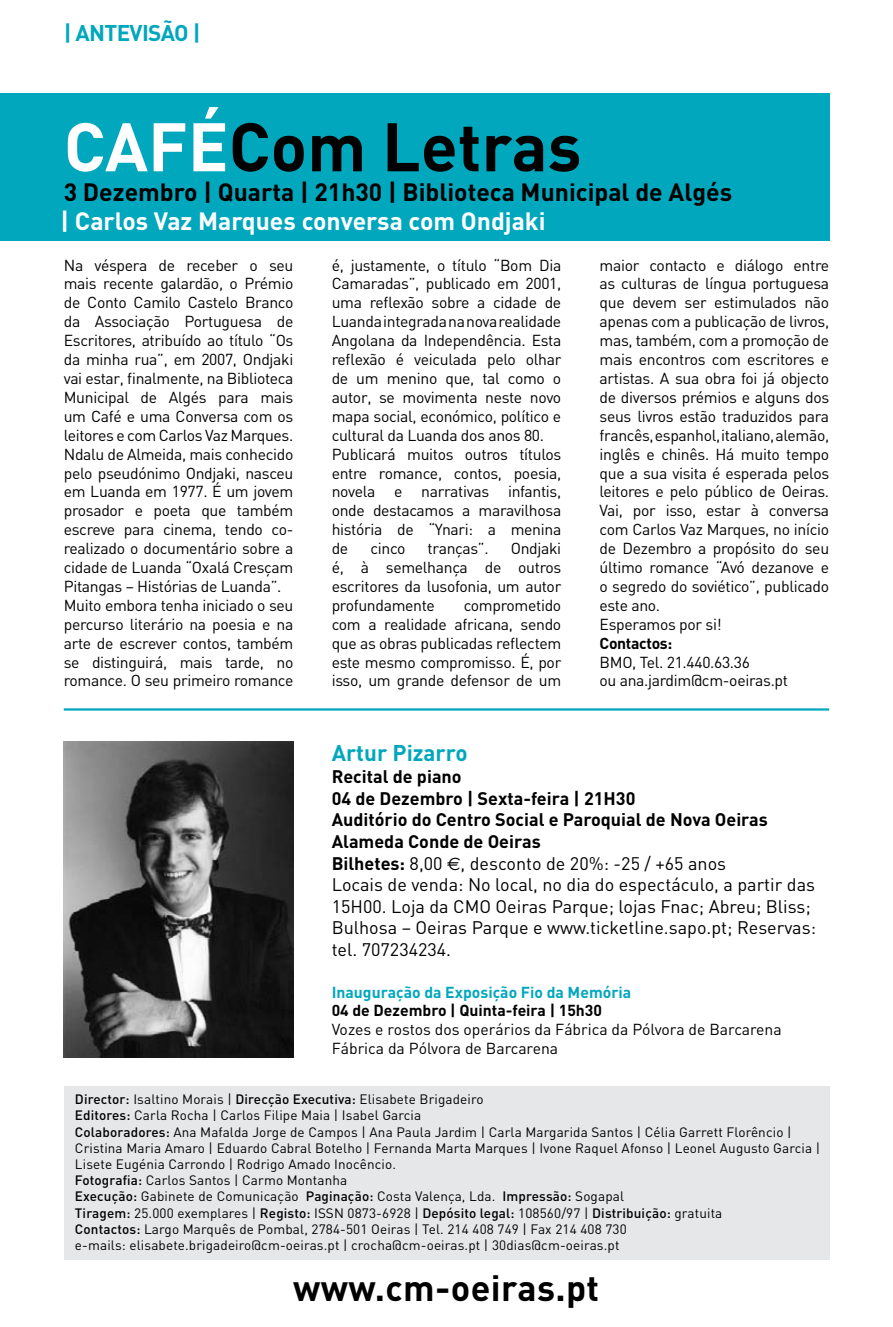
<style>
.page{position:relative;width:893px;height:1327px;background:#fff}
.page>*{position:absolute;margin:0;border:0;box-sizing:border-box;transform-origin:0 0}
.t1{font:700 67.5px "DIN";color:#000}
.t2{font:700 36px "DIN";letter-spacing:.01em;color:#000}
.t3{font:700 24.75px "DIN";color:#000}
.t4{font:700 24.75px "DIN";color:#fff}
.t5{font:700 22.5px "DIN";letter-spacing:-.015em;color:#00a7bd}
.t6{font:18px/21.6px "DIN";color:#000}
.t7{font:15.75px/18.9px "DIN";letter-spacing:-.02em;color:#000}
.t8{font:15.75px/18.9px "DIN";color:#000}
.t9{font:700 15.75px "DIN";color:#00a7bd}
.t10{font:700 15.75px "DIN";color:#000}
.t11{font:700 15.75px "DIN";letter-spacing:-.02em;color:#000}
.t12{font:13.5px/16.2px "DIN";letter-spacing:.01em;color:#000}
.s1{color:#fff}
.s2{font-weight:700}
.s3{font-family:"Euro Sans"}
.s4{font-weight:500}
</style>
<div class="page">
<div style="left:64px;top:1086px;width:765px;height:174px;background:#e6e7e8"></div>
<div style="left:0;top:93px;width:829px;height:147px;background:#00a7bd"></div>
<hr style="left:64px;top:708px;width:765px;height:2px;background:#00a7bd">
<img style="left:64px;top:741px;width:229px;height:316px">
<h3 class="t5" style="left:64px;top:18px;width:138px">| ANTEVISÃO |</h3>
<h1 class="t1" style="left:64px;top:103px;width:519px"><span class="s1">CAFÉ</span>Com Letras</h1>
<h3 class="t3" style="left:64px;top:176px;width:670px">3 Dezembro | Quarta | 21h30 | Biblioteca Municipal de Algés</h3>
<h3 class="t4" style="left:61px;top:205px;width:487px">| Carlos Vaz Marques conversa com Ondjaki</h3>
<p class="t7" style="left:64px;top:255px;width:231px">Na véspera de receber o seu mais recente galardão, o Prémio de Conto Camilo Castelo Branco da Associação Portuguesa de<br>Escritores, atribuído ao título “Os da minha rua”, em 2007, Ondjaki vai estar, finalmente, na Biblioteca<br>Municipal de Algés para mais um Café e uma Conversa com os leitores e com Carlos Vaz Marques.<br>Ndalu de Almeida, mais conhecido pelo pseudónimo Ondjaki, nasceu em Luanda em 1977. É um jovem prosador e poeta que também escreve para cinema, tendo co&shy;realizado o documentário sobre a cidade de Luanda “Oxalá Cresçam<br>Pitangas – Histórias de Luanda”.<br>Muito embora tenha iniciado o seu percurso literário na poesia e na arte de escrever contos, também se distinguirá, mais tarde, no romance. O seu primeiro romance</p>
<p class="t7" style="left:332px;top:255px;width:231px">é, justamente, o título “Bom Dia<br>Camaradas”, publicado em 2001, uma reflexão sobre a cidade de<br>Luanda integrada na nova realidade<br>Angolana da Independência. Esta reflexão é veiculada pelo olhar de um menino que, tal como o autor, se movimenta neste novo mapa social, económico, político e cultural da Luanda dos anos 80.<br>Publicará muitos outros títulos entre romance, contos, poesia, novela e narrativas infantis, onde destacamos a maravilhosa história de “Ynari: a menina de</p>
<p class="t7" style="left:332px;top:539px;width:231px;text-align:justify;text-indent:179px">Ondjaki é, à semelhança de outros escritores da lusofonia, um autor profundamente</p>
<p class="t7" style="left:370px;top:539px;width:37px">cinco</p>
<p class="t7" style="left:428px;top:539px;width:63px">tranças”.</p>
<p class="t7" style="left:332px;top:595px;width:231px;text-align:justify;text-indent:132px">comprometido com a realidade africana, sendo que as obras publicadas reflectem este mesmo compromisso. É, por isso, um grande defensor de um</p>
<p class="t7" style="left:600px;top:255px;width:231px">maior contacto e diálogo entre as culturas de língua portuguesa que devem ser estimulados não apenas com a publicação de livros, mas, também, com a promoção de mais encontros com escritores e artistas. A sua obra foi já objecto de diversos prémios e alguns dos seus livros estão traduzidos para francês, espanhol, italiano, alemão, inglês e chinês. Há muito tempo que a sua visita é esperada pelos leitores e pelo público de Oeiras.<br>Vai, por isso, estar à conversa com Carlos Vaz Marques, no início de Dezembro a propósito do seu último romance “Avó dezanove e o segredo do soviético”, publicado este ano.<br>Esperamos por si!</p>
<p class="t11" style="left:600px;top:632px;width:74px">Contactos:</p>
<p class="t7" style="left:600px;top:652px;width:190px">BMO, Tel. 21.440.63.36<br>ou ana.jardim@cm-oeiras.pt</p>
<h3 class="t5" style="left:332px;top:738px;width:137px">Artur Pizarro</h3>
<p class="t6" style="left:332px;top:765px;width:486px"><span class="s2">Recital de piano<br>04 de Dezembro | Sexta-feira | 21H30<br>Auditório do Centro Social e Paroquial de Nova Oeiras Alameda Conde de Oeiras<br>Bilhetes:</span> 8,00 <span class="s3">€</span>, desconto de 20%: -25 / +65 anos<br>Locais de venda: No local, no dia do espectáculo, a partir das 15H00. Loja da CMO Oeiras Parque; lojas Fnac; Abreu; Bliss; Bulhosa – Oeiras Parque e www.ticketline.sapo.pt; Reservas: tel. 707234234.</p>
<p class="t9" style="left:332px;top:981px;width:301px">Inauguração da Exposição Fio da Memória</p>
<p class="t10" style="left:332px;top:1000px;width:272px">04 de Dezembro | Quinta-feira | 15h30</p>
<p class="t8" style="left:332px;top:1020px;width:452px">Vozes e rostos dos operários da Fábrica da Pólvora de Barcarena<br>Fábrica da Pólvora de Barcarena</p>
<p class="t12" style="left:75px;top:1091px;width:747px"><span class="s4">Director:</span> Isaltino Morais | <span class="s4">Direcção Executiva:</span> Elisabete Brigadeiro<br><span class="s4">Editores:</span> Carla Rocha | Carlos Filipe Maia | Isabel Garcia<br><span class="s4">Colaboradores:</span> Ana Mafalda Jorge de Campos | Ana Paula Jardim | Carla Margarida Santos | Célia Garrett Florêncio | Cristina Maria Amaro | Eduardo Cabral Botelho | Fernanda Marta Marques | Ivone Raquel Afonso | Leonel Augusto Garcia | Lisete Eugénia Carrondo | Rodrigo Amado Inocêncio.<br><span class="s4">Fotografia:</span> Carlos Santos | Carmo Montanha<br><span class="s4">Execução:</span> Gabinete de Comunicação <span class="s4">Paginação:</span> Costa Valença, Lda. <span class="s4">Impressão:</span> Sogapal<br><span class="s4">Tiragem:</span> 25.000 exemplares | <span class="s4">Registo:</span> ISSN 0873-6928 | <span class="s4">Depósito legal:</span> 108560/97 | <span class="s4">Distribuição:</span> gratuita<br><span class="s4">Contactos:</span> Largo Marquês de Pombal, 2784-501 Oeiras | Tel. 214 408 749 | Fax 214 408 730<br>e-mails: elisabete.brigadeiro@cm-oeiras.pt | crocha@cm-oeiras.pt | 30dias@cm-oeiras.pt</p>
<h2 class="t2" style="left:293px;top:1264px;width:307px">www.cm-oeiras.pt</h2>
</div>
